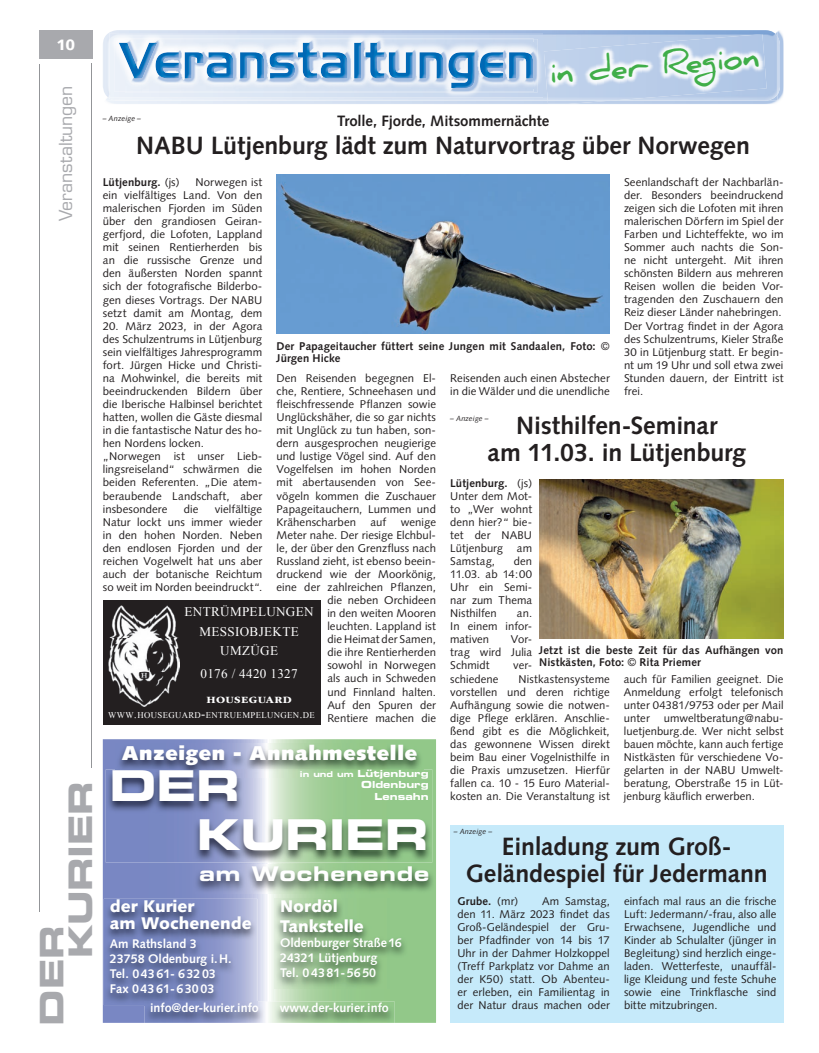
<style>
.page{position:relative;width:819px;height:1053px;background:#fff}
.page>*{position:absolute;margin:0;border:0;box-sizing:border-box;transform-origin:0 0}
.t1{font:42.5px/48.6px "Eurostile LT Std Bold Ex 2";letter-spacing:-.01em;color:#fff}
.t2{font:32.5px/28.9px "Eurostile LT Std Bold Ex 2";letter-spacing:-.01em;color:#a8a9ad}
.t3{font:700 31.12px "Daniel";color:#40ae49}
.t4{font:700 25px/27.5px "Syntax LT Std";letter-spacing:-.005em;color:#231f20;text-align:center}
.t5{font:20.25px "Eurostile LT Std Bold Ex 2";letter-spacing:.04em;color:#fff}
.t6{font:900 20px "Syntax LT Std";letter-spacing:.04em;color:#fff}
.t7{font:17.5px "Eurostile LT Std";letter-spacing:-.005em;color:#a8a9ad}
.t8{font:900 16.88px/19.4px "Syntax LT Std";color:#fff}
.t9{font:700 15px "Syntax LT Std";letter-spacing:-.005em;color:#231f20}
.t10{font:900 15px "Syntax LT Std";color:#fff}
.t11{font:13.12px/19.5px "Times New Roman";letter-spacing:.025em;color:#fff;text-align:center}
.t12{font:700 12.5px/15px "Syntax LT Std";color:#fff}
.t13{font:11.25px/13px "Syntax";letter-spacing:.005em;color:#231f20;text-align:justify}
.t14{font:700 11.25px/12.5px "Syntax LT Std";letter-spacing:.01em;color:#231f20}
.t15{font:700 11.25px "Syntax";letter-spacing:.01em;color:#231f20}
.t16{font:700 10px "ITC Garamond Std";letter-spacing:.03em;color:#fff;scale:1.14 1}
.t17{font:9.75px/11.6px "Eurostile LT Std Bold Ex 2";color:#fff;text-align:right}
.t18{font:8.75px "Times New Roman";letter-spacing:.04em;color:#fff}
.t19{font:italic 7.5px "Syntax LT Std";letter-spacing:.01em;color:#231f20}
.s1{font-weight:400}
.s2{font-family:"Syntax";font-weight:400}
.s3{font-weight:700}
.s4{font-size:12.5px}
.s5{font-size:8.12px}
</style>
<div class="page">
<hr style="left:39px;top:64px;width:1px;height:847px;background:#939598">
<hr style="left:92px;top:64px;width:1px;height:703px;background:#939598">
<div style="left:39px;top:30px;width:53px;height:29px;background:#a8a9ad"></div>
<svg style="left:103px;top:739px;width:333px;height:283px;background:#9ab8b0"></svg>
<img style="left:274px;top:898px;width:133px;height:90px">
<img style="left:116px;top:743px;width:307px;height:26px">
<img style="left:104px;top:898px;width:153px;height:106px">
<img style="left:144px;top:1001px;width:250px;height:21px">
<img style="left:144px;top:1001px;width:113px;height:3px">
<img style="left:106px;top:769px;width:326px;height:93px">
<img style="left:194px;top:864px;width:241px;height:29px">
<div style="left:103px;top:600px;width:217px;height:124px;background:#231f20"></div>
<img style="left:108px;top:605px;width:71px;height:101px">
<img style="left:107px;top:31px;width:676px;height:73px">
<img style="left:778px;top:39px;width:2px;height:53px">
<img style="left:103px;top:40px;width:1px;height:50px">
<img style="left:104px;top:37px;width:1px;height:56px">
<img style="left:105px;top:30px;width:672px;height:71px">
<img style="left:109px;top:33px;width:434px;height:65px">
<img style="left:125px;top:39px;width:408px;height:53px">
<img style="left:125px;top:43px;width:408px;height:45px">
<img style="left:547px;top:102px;width:63px;height:2px">
<img style="left:547px;top:101px;width:64px;height:1px">
<img style="left:544px;top:34px;width:222px;height:67px">
<img style="left:276px;top:174px;width:333px;height:160px">
<img style="left:539px;top:479px;width:244px;height:159px">
<div style="left:450px;top:825px;width:333px;height:197px;background:#c6eafa"></div>
<p class="t10" style="left:56px;top:36px;width:20px">10</p>
<p class="t7" style="left:55px;top:221px;width:137px;rotate:-90deg">Veranstaltungen</p>
<p class="t2" style="left:37px;top:958px;width:179px;text-indent:-67px;rotate:-90deg">DER<br>KURIER</p>
<p class="t3" style="left:548px;top:53px;width:212px;rotate:-4deg">in der Region</p>
<p class="t9" style="left:337px;top:113px;width:214px">Trolle, Fjorde, Mitsommernächte</p>
<p class="t4" style="left:136px;top:132px;width:615px">NABU Lütjenburg lädt zum Naturvortrag über Norwegen</p>
<p class="t15" style="left:103px;top:175px;width:78px">Lütjenburg. <span class="s1">(js)</span></p>
<p class="t19" style="left:103px;top:114px;width:40px">– Anzeige –</p>
<p class="t13" style="left:624px;top:175px;width:161px;text-align:left">Seenlandschaft der Nachbarlän&shy;der. Besonders beeindruckend zeigen sich die Lofoten mit ihren malerischen Dörfern im Spiel der<br>Farben und Lichteffekte, wo im<br>Sommer auch nachts die Son&shy;ne nicht untergeht. Mit ihren schönsten Bildern aus mehreren<br>Reisen wollen die beiden Vor&shy;tragenden den Zuschauern den<br>Reiz dieser Länder nahebringen.<br>Der Vortrag findet in der Agora des Schulzentrums, Kieler Straße<br>30 in Lütjenburg statt. Er begin&shy;nt um 19 Uhr und soll etwa zwei<br>Stunden dauern, der Eintritt ist frei.</p>
<p class="t13" style="left:103px;top:175px;width:161px;text-indent:93px">Norwegen ist ein vielfältiges Land. Von den malerischen Fjorden im Süden über den grandiosen Geiran&shy;gerfjord, die Lofoten, Lappland mit seinen Rentierherden bis an die russische Grenze und den äußersten Norden spannt sich der fotografische Bilderbo&shy;gen dieses Vortrags. Der NABU setzt damit am Montag, dem</p>
<p class="t13" style="left:103px;top:319px;width:161px;text-align:left">20. März 2023, in der Agora des Schulzentrums in Lütjenburg sein vielfältiges Jahresprogramm fort. Jürgen Hicke und Christi&shy;na Mohwinkel, die bereits mit beeindruckenden Bildern über die Iberische Halbinsel berichtet hatten, wollen die Gäste diesmal in die fantastische Natur des ho&shy;hen Nordens locken. „Norwegen ist unser Lieb&shy;lingsreiseland“ schwärmen die beiden Referenten. „Die atem&shy;beraubende Landschaft, aber insbesondere</p>
<p class="t14" style="left:276px;top:339px;width:335px">Der Papageitaucher füttert seine Jungen mit Sandaalen, Foto: <span class="s2">©<br></span>Jürgen Hicke</p>
<p class="t13" style="left:450px;top:371px;width:161px">Reisenden auch einen Abstecher in die Wälder und die unendliche</p>
<p class="t13" style="left:276px;top:371px;width:161px">Den Reisenden begegnen El&shy;che, Rentiere, Schneehasen und fleischfressende Pflanzen sowie Unglückshäher, die so gar nichts mit Unglück zu tun haben, son&shy;dern ausgesprochen neugierige und lustige Vögel sind. Auf den Vogelfelsen im hohen Norden mit abertausenden von See&shy;vögeln kommen die Zuschauer Papageitauchern, Lummen und Krähenscharben</p>
<p class="t4" style="left:487px;top:411px;width:260px">Nisthilfen-Seminar<br>am 11.03. in Lütjenburg</p>
<p class="t13" style="left:450px;top:476px;width:83px"><span class="s3">Lütjenburg.</span> (js)<br>Unter dem Mot&shy;to „Wer wohnt denn hier?“ bie&shy;tet der NABU Lütjenburg am Samstag,</p>
<p class="t19" style="left:450px;top:414px;width:40px">– Anzeige –</p>
<p class="t13" style="left:103px;top:502px;width:161px;text-indent:112px">vielfältige Natur lockt uns immer wieder in den hohen Norden. Neben den endlosen Fjorden und der reichen Vogelwelt hat uns aber auch der botanische Reichtum so weit im Norden beeindruckt“.</p>
<p class="t13" style="left:184px;top:502px;width:16px">die</p>
<p class="t13" style="left:370px;top:515px;width:17px">auf</p>
<p class="t13" style="left:276px;top:515px;width:161px;text-align:right">wenige<br>Meter nahe. Der riesige Elchbul&shy;le, der über den Grenzfluss nach<br>Russland zieht, ist ebenso beein&shy;druckend wie der Moorkönig, eine der zahlreichen Pflanzen, die neben Orchideen<br>in den weiten Mooren<br>leuchten. Lappland ist<br>die Heimat der Samen,<br>die ihre Rentierherden<br>sowohl in Norwegen<br>als auch in Schweden<br>und Finnland halten.<br>Auf den Spuren der<br>Rentiere machen die</p>
<p class="t13" style="left:450px;top:554px;width:83px;text-indent:64px">den 11.03. ab 14:00<br>Uhr ein Semi&shy;nar zum Thema Nisthilfen</p>
<p class="t11" style="left:185px;top:602px;width:130px">ENTRÜMPELUNGEN<br>MESSIOBJEKTE<br>UMZÜGE</p>
<p class="t11" style="left:200px;top:663px;width:99px">0176 / 4420 1327</p>
<p class="t16" style="left:206px;top:694px;width:76px">HOUSEGUARD</p>
<p class="t13" style="left:450px;top:606px;width:83px;text-indent:67px">an.<br>In einem infor&shy;mativen</p>
<p class="t13" style="left:450px;top:633px;width:83px;text-indent:61px">Vor&shy;trag wird Julia Schmidt</p>
<p class="t14" style="left:539px;top:643px;width:246px">Jetzt ist die beste Zeit für das Aufhängen von<br>Nistkästen, Foto: <span class="s2">©</span> Rita Priemer</p>
<p class="t13" style="left:513px;top:659px;width:20px">ver-</p>
<p class="t13" style="left:450px;top:672px;width:161px;text-indent:68px">Nistkastensysteme vorstellen und deren richtige Aufhängung sowie die notwen&shy;dige Pflege erklären. Anschlie&shy;ßend gibt es die Möglichkeit, das gewonnene Wissen direkt beim Bau einer Vogelnisthilfe in die Praxis umzusetzen. Hierfür fallen ca. 10 - 15 Euro Material&shy;kosten an. Die Veranstaltung ist</p>
<p class="t13" style="left:624px;top:672px;width:161px">auch für Familien geeignet. Die Anmeldung erfolgt telefonisch unter 04381/9753 oder per Mail unter umweltberatung@nabu&shy;luetjenburg.de. Wer nicht selbst bauen möchte, kann auch fertige Nistkästen für verschiedene Vo&shy;gelarten in der NABU Umwelt&shy;beratung, Oberstraße 15 in Lüt&shy;jenburg käuflich erwerben.</p>
<p class="t13" style="left:450px;top:672px;width:50px">schiedene</p>
<p class="t18" style="left:108px;top:709px;width:208px">WWW<span class="s4">.</span>HOUSEGUARD<span class="s4">-</span>ENTRUEMPELUNGEN<span class="s4">.</span>DE</p>
<p class="t6" style="left:122px;top:741px;width:297px">Anzeigen - Annahmestelle</p>
<p class="t17" style="left:300px;top:767px;width:130px"><span class="s5">in und um</span> Lütjenburg<br>Oldenburg<br>Lensahn</p>
<p class="t1" style="left:197px;top:760px;width:233px;text-indent:-88px">Der<br>Kurier</p>
<p class="t5" style="left:199px;top:859px;width:231px">am Wochenende</p>
<p class="t19" style="left:454px;top:827px;width:40px">– Anzeige –</p>
<p class="t4" style="left:466px;top:832px;width:303px">Einladung zum Groß-<br>Geländespiel für Jedermann</p>
<p class="t15" style="left:457px;top:894px;width:62px">Grube. <span class="s1">(mr)</span></p>
<p class="t13" style="left:457px;top:894px;width:154px;text-indent:85px">Am Samstag, den 11. März 2023 findet das Groß-Geländespiel der Gru&shy;ber Pfadfinder von 14 bis 17<br>Uhr in der Dahmer Holzkoppel (Treff Parkplatz vor Dahme an der K50) statt. Ob Abenteu&shy;er erleben, ein Familientag in der Natur draus machen oder</p>
<p class="t13" style="left:624px;top:894px;width:154px">einfach mal raus an die frische Luft: Jedermann/-frau, also alle Erwachsene, Jugendliche und Kinder ab Schulalter (jünger in Begleitung) sind herzlich einge&shy;laden. Wetterfeste, unauffäl&shy;lige Kleidung und feste Schuhe sowie eine Trinkflasche sind bitte mitzubringen.</p>
<p class="t8" style="left:110px;top:898px;width:143px;line-height:16.9px">der Kurier<br>am Wochenende</p>
<p class="t12" style="left:110px;top:935px;width:123px">Am Rathsland 3<br>23758 Oldenburg i. H.<br>Tel. 0 43 61- 6 32 03<br>Fax 0 43 61- 6 30 03</p>
<p class="t12" style="left:150px;top:1000px;width:110px">info@der-kurier.info</p>
<p class="t12" style="left:280px;top:1000px;width:111px">www.der-kurier.info</p>
<p class="t8" style="left:280px;top:896px;width:85px">Nordöl<br>Tankstelle</p>
<p class="t12" style="left:280px;top:934px;width:123px">Oldenburger Straße 16<br>24321 Lütjenburg<br>Tel. 0 43 81- 56 50</p>
</div>
